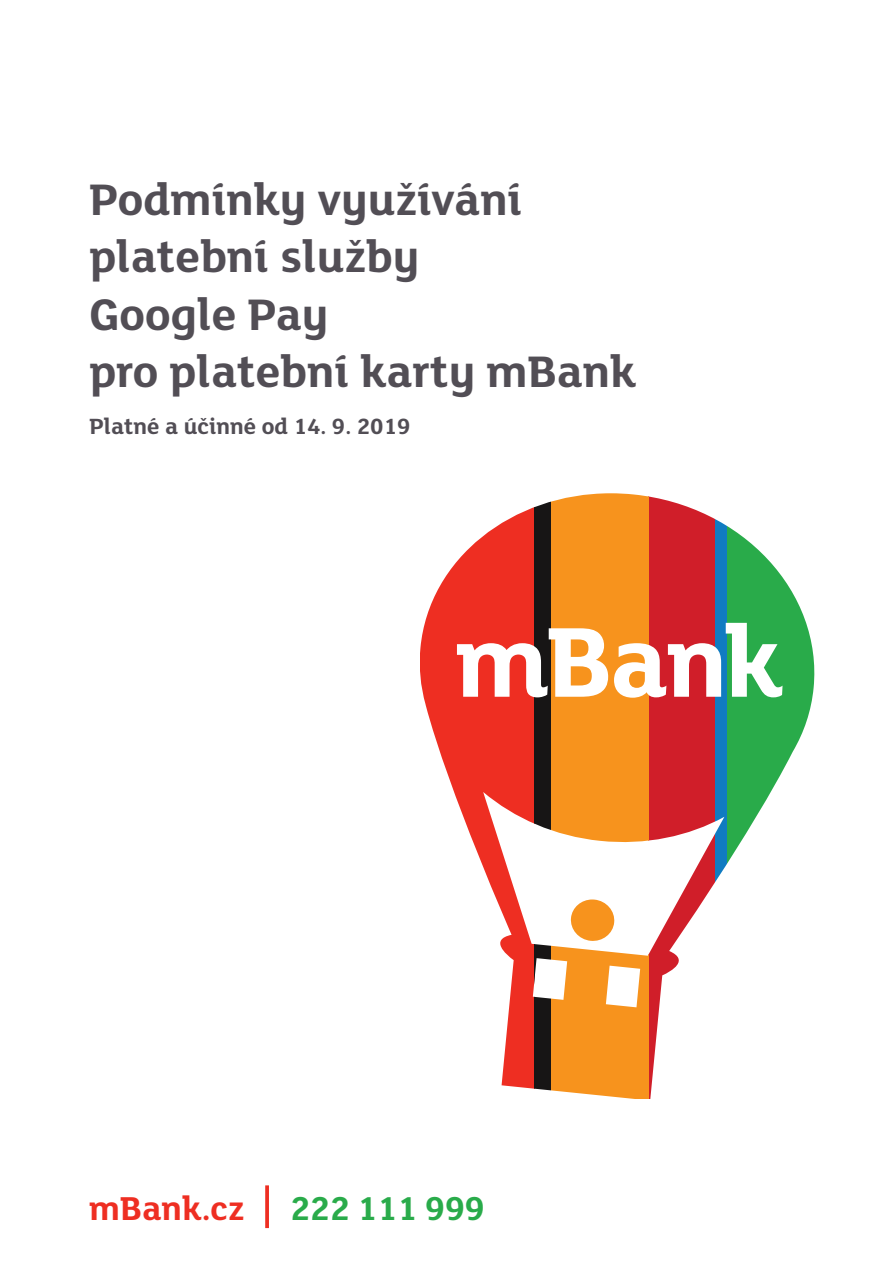
<style>
.page{position:relative;width:893px;height:1263px;background:#fff}
.page>*{position:absolute;margin:0;border:0;box-sizing:border-box;transform-origin:0 0}
.t1{font:700 48px/57.6px "FS Lola";color:#524e55}
.t2{font:700 36px "FS Lola";letter-spacing:-.005em;color:#29ab4a}
.t3{font:700 36px "FS Lola";color:#ee2e22}
.t4{font:700 24px "FS Lola";color:#524e55}
</style>
<div class="page">
<svg style="left:265px;top:1185px;width:4px;height:43px"></svg>
<svg style="left:727px;top:526px;width:87px;height:338px;fill:#29ab4a"></svg>
<svg style="left:648px;top:496px;width:67px;height:602px;fill:#d01e29"></svg>
<svg style="left:551px;top:493px;width:97px;height:605px;fill:#f7931d"></svg>
<svg style="left:420px;top:507px;width:114px;height:582px"></svg>
<svg style="left:534px;top:501px;width:17px;height:590px;fill:#171515"></svg>
<div style="left:715px;top:519px;width:12px;height:363px;background:#107bc1"></div>
<svg style="left:457px;top:623px;width:325px;height:75px"></svg>
<p class="t1" style="left:89px;top:174px;width:548px">Podmínky využívání platební služby<br>Google Pay<br>pro platební karty mBank</p>
<p class="t4" style="left:90px;top:417px;width:322px">Platné a účinné od 14. 9. 2019</p>
<p class="t3" style="left:89px;top:1195px;width:157px">mBank.cz</p>
<p class="t2" style="left:290px;top:1195px;width:197px">222 111 999</p>
</div>
